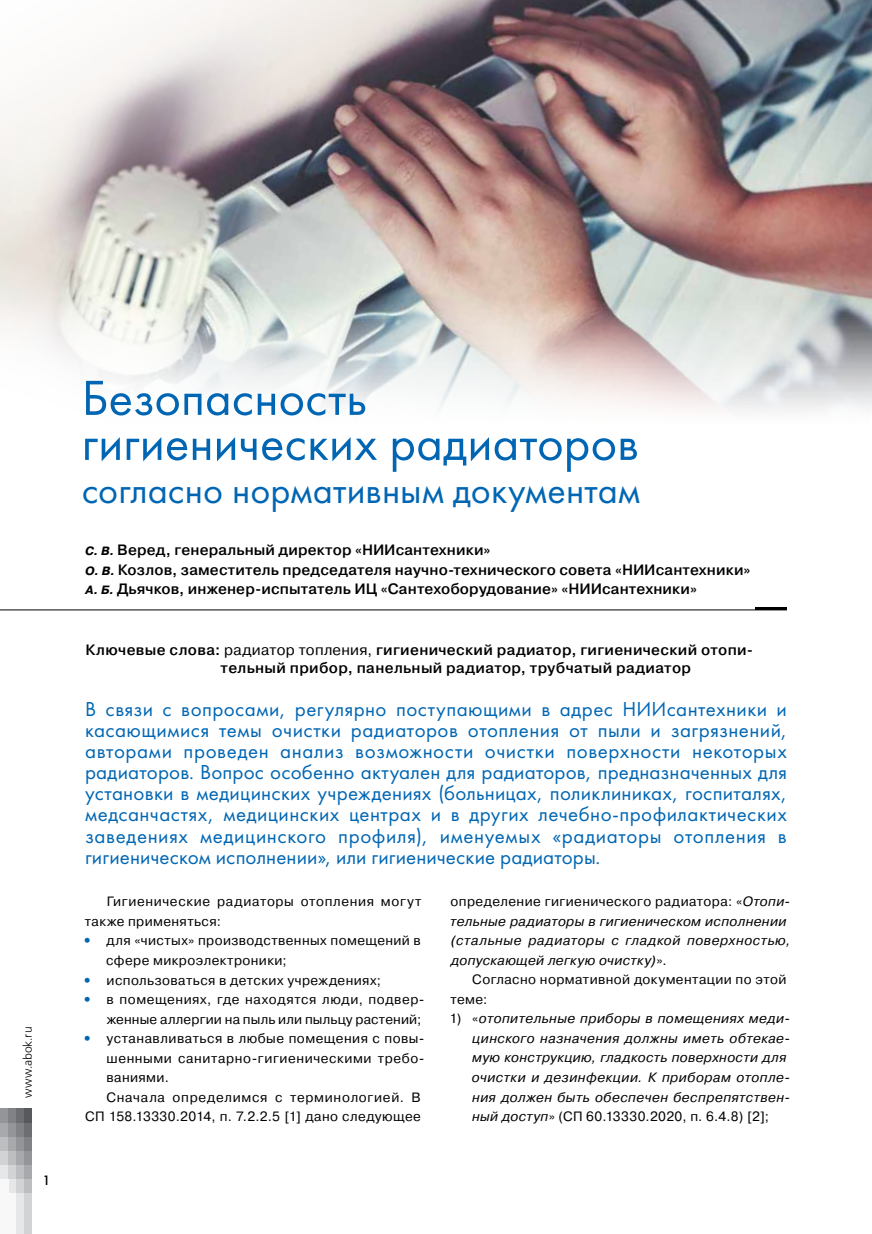
<style>
.page{position:relative;width:872px;height:1234px;background:#fff}
.page>*{position:absolute;margin:0;border:0;box-sizing:border-box;transform-origin:0 0}
.t1{font:51px/45px "Futura";color:#0066b3}
.t2{font:38.25px "Futura";color:#0066b3}
.t3{font:21px/21px "Futura";letter-spacing:.005em;color:#0066b3;text-align:justify}
.t4{font:500 15px/19.5px "Pragmatica";letter-spacing:.015em;color:#000}
.t5{font:13.5px/19.5px "Pragmatica";letter-spacing:.035em;color:#000}
.t6{font:italic 13.5px/19.5px "Pragmatica";letter-spacing:.03em;color:#000}
.t7{font:13.5px "Pragmatica";letter-spacing:.055em;color:#000}
.t8{font:13.5px "Futura Futuris C";color:#000}
.t9{font:12px "Free Set Light C";letter-spacing:-.005em;color:#000}
.s1{font-weight:700;font-style:italic;font-size:12px}
.s2{font-weight:400}
.s3{font-weight:800;color:#0066b3}
.s4{font-style:normal}
</style>
<div class="page">
<div style="left:0;top:1108px;width:9px;height:14px;background:#939598"></div>
<div style="left:0;top:1122px;width:9px;height:14px;background:#a7a9ac"></div>
<div style="left:0;top:1136px;width:9px;height:14px;background:#bcbec0"></div>
<div style="left:0;top:1150px;width:9px;height:15px;background:#d1d3d4"></div>
<div style="left:0;top:1165px;width:9px;height:14px;background:#e6e7e8"></div>
<div style="left:9px;top:1108px;width:7px;height:14px;background:#808285"></div>
<div style="left:9px;top:1122px;width:7px;height:14px;background:#939598"></div>
<div style="left:9px;top:1136px;width:7px;height:14px;background:#a7a9ac"></div>
<div style="left:9px;top:1150px;width:7px;height:15px;background:#bcbec0"></div>
<div style="left:9px;top:1165px;width:7px;height:14px;background:#d1d3d4"></div>
<div style="left:9px;top:1179px;width:7px;height:14px;background:#e6e7e8"></div>
<div style="left:16px;top:1108px;width:8px;height:14px;background:#6d6e71"></div>
<div style="left:16px;top:1122px;width:8px;height:14px;background:#808285"></div>
<div style="left:16px;top:1136px;width:8px;height:14px;background:#939598"></div>
<div style="left:16px;top:1150px;width:8px;height:15px;background:#a7a9ac"></div>
<div style="left:16px;top:1165px;width:8px;height:14px;background:#bcbec0"></div>
<div style="left:16px;top:1179px;width:8px;height:14px;background:#d1d3d4"></div>
<div style="left:24px;top:1108px;width:8px;height:14px;background:#58595b"></div>
<div style="left:24px;top:1122px;width:8px;height:14px;background:#6d6e71"></div>
<div style="left:24px;top:1136px;width:8px;height:14px;background:#808285"></div>
<div style="left:24px;top:1150px;width:8px;height:15px;background:#939598"></div>
<div style="left:24px;top:1165px;width:8px;height:14px;background:#a7a9ac"></div>
<div style="left:24px;top:1179px;width:8px;height:14px;background:#bcbec0"></div>
<div style="left:0;top:1179px;width:9px;height:54px;background:#f8f8f9"></div>
<div style="left:9px;top:1193px;width:7px;height:40px;background:#f8f8f9"></div>
<div style="left:16px;top:1193px;width:8px;height:40px;background:#e6e7e8"></div>
<div style="left:24px;top:1193px;width:8px;height:40px;background:#d1d3d4"></div>
<img style="left:0;top:0;width:872px;height:412px">
<hr style="left:756px;top:607px;width:31px;height:3px;background:#000">
<hr style="left:0;top:609px;width:787px;height:1px;background:#000">
<p class="t9" style="left:21px;top:1097px;width:73px;rotate:-90deg">www.abok.ru</p>
<p class="t8" style="left:43px;top:1171px;width:9px">1</p>
<h1 class="t1" style="left:82px;top:375px;width:559px">Безопасность гигиенических радиаторов</h1>
<h2 class="t2" style="left:82px;top:467px;width:560px">согласно нормативным документам</h2>
<p class="t4" style="left:85px;top:540px;width:667px"><span class="s1">С. В.</span> Веред, генеральный директор «НИИсантехники»<br><span class="s1">О. В.</span> Козлов, заместитель председателя научно-технического совета «НИИсантехники»<br><span class="s1">А. Б.</span> Дьячков, инженер-испытатель ИЦ «Сантехоборудование» «НИИсантехники»</p>
<p class="t4" style="left:221px;top:640px;width:534px;line-height:18px;text-indent:-135px">Ключевые слова: <span class="s2">радиатор топления,</span> гигиенический радиатор, гигиенический отопи&shy;тельный прибор, панельный радиатор, трубчатый радиатор</p>
<p class="t3" style="left:85px;top:698px;width:703px">В связи с вопросами, регулярно поступающими в адрес НИИсантехники и касающимися темы очистки радиаторов отопления от пыли и загрязнений, авторами проведен анализ возможности очистки поверхности некоторых радиаторов. Вопрос особенно актуален для радиаторов, предназначенных для установки в медицинских учреждениях (больницах, поликлиниках, госпиталях, медсанчастях, медицинских центрах и в других лечебно-профилактических заведениях медицинского профиля), именуемых «радиаторы отопления в гигиеническом исполнении», или гигиенические радиаторы.</p>
<p class="t5" style="left:85px;top:892px;width:338px;text-indent:22px">Гигиенические радиаторы отопления могут также применяться:</p>
<p class="t5" style="left:106px;top:931px;width:316px;text-indent:-23px"><span class="s3">•</span> для «чистых» производственных помещений в сфере микроэлектроники;</p>
<p class="t5" style="left:83px;top:970px;width:300px"><span class="s3">•</span> использоваться в детских учреждениях;</p>
<p class="t5" style="left:83px;top:989px;width:343px;text-align:right"><span class="s3">•</span> в помещениях, где находятся люди, подвер&shy;женные аллергии на пыль или пыльцу растений;</p>
<p class="t5" style="left:83px;top:1028px;width:343px"><span class="s3">•</span> устанавливаться в любые помещения с повы-</p>
<p class="t5" style="left:107px;top:1048px;width:319px">шенными санитарно-гигиеническими требо-</p>
<p class="t5" style="left:107px;top:1067px;width:64px">ваниями.</p>
<p class="t7" style="left:106px;top:1088px;width:316px">Сначала определимся с терминологией. В</p>
<p class="t5" style="left:85px;top:1106px;width:337px">СП 158.13330.2014, п. 7.2.2.5 [1] дано следующее</p>
<p class="t6" style="left:450px;top:892px;width:341px"><span class="s4">определение гигиенического радиатора: «</span>Отопи&shy;тельные радиаторы в гигиеническом исполнении (стальные радиаторы с гладкой поверхностью, допускающей легкую очистку)<span class="s4">».</span></p>
<p class="t5" style="left:450px;top:970px;width:337px;text-indent:22px">Согласно нормативной документации по этой теме:</p>
<p class="t6" style="left:472px;top:1009px;width:320px;text-indent:-22px"><span class="s4">1) «</span>отопительные приборы в помещениях меди&shy;цинского назначения должны иметь обтекае&shy;мую конструкцию, гладкость поверхности для очистки и дезинфекции. К приборам отопле&shy;ния должен быть обеспечен беспрепятствен&shy;ный доступ<span class="s4">» (СП 60.13330.2020, п. 6.4.8) [2];</span></p>
</div>
